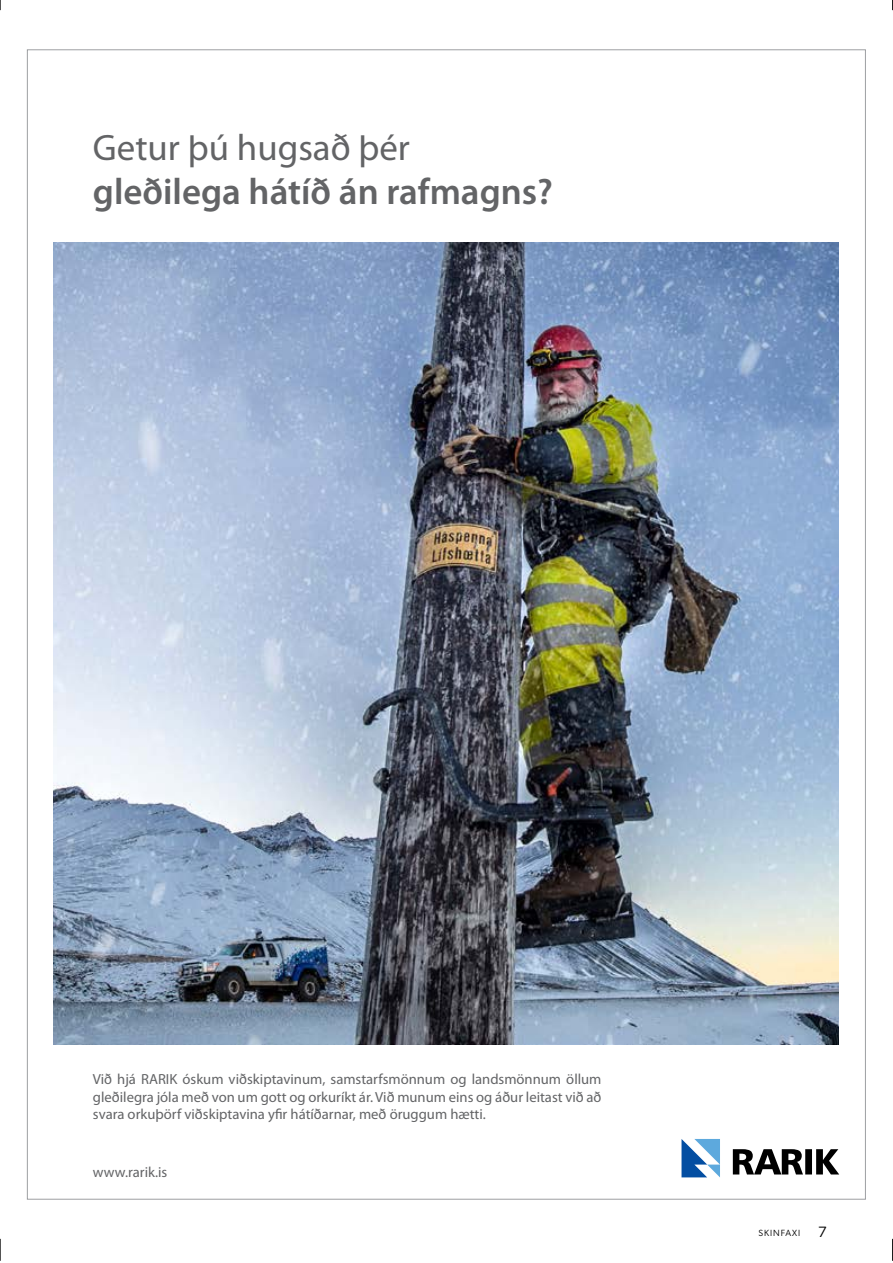
<style>
.page{position:relative;width:893px;height:1263px;background:#fff}
.page>*{position:absolute;margin:0;border:0;box-sizing:border-box;transform-origin:0 0}
.t1{font:600 36.9px "Myriad Pro";color:#636466}
.t2{font:36.9px "Myriad Pro";color:#636466}
.t3{font:14.7px/17.5px "Myriad Pro";color:#636466;text-align:justify}
.t4{font:9px "Gibson";letter-spacing:.1em;color:#000}
.s1{font-size:15px}
</style>
<div class="page">
<hr style="left:87px;top:1199px;width:744px;height:1px;background:#000">
<svg style="left:733px;top:1149px;width:106px;height:25px"></svg>
<svg style="left:681px;top:1139px;width:39px;height:38px"></svg>
<img style="left:53px;top:243px;width:786px;height:801px">
<svg style="left:0;top:1239px;width:1px;height:22px"></svg>
<svg style="left:892px;top:1239px;width:1px;height:22px"></svg>
<h1 class="t2" style="left:93px;top:127px;width:319px">Getur þú hugsað þér</h1>
<h1 class="t1" style="left:93px;top:171px;width:461px">gleðilega hátíð án rafmagns?</h1>
<p class="t3" style="left:93px;top:1071px;width:510px">Við hjá RARIK óskum viðskiptavinum, samstarfsmönnum og landsmönnum öllum gleðilegra jóla með von um gott og orkuríkt ár. Við munum eins og áður leitast við að svara orkuþörf viðskiptavina yfir hátíðarnar, með öruggum hætti.</p>
<p class="t3" style="left:93px;top:1164px;width:76px">www.rarik.is</p>
<p class="t4" style="left:759px;top:1227px;width:70px">SKINFAXI <span class="s1">7</span></p>
</div>
